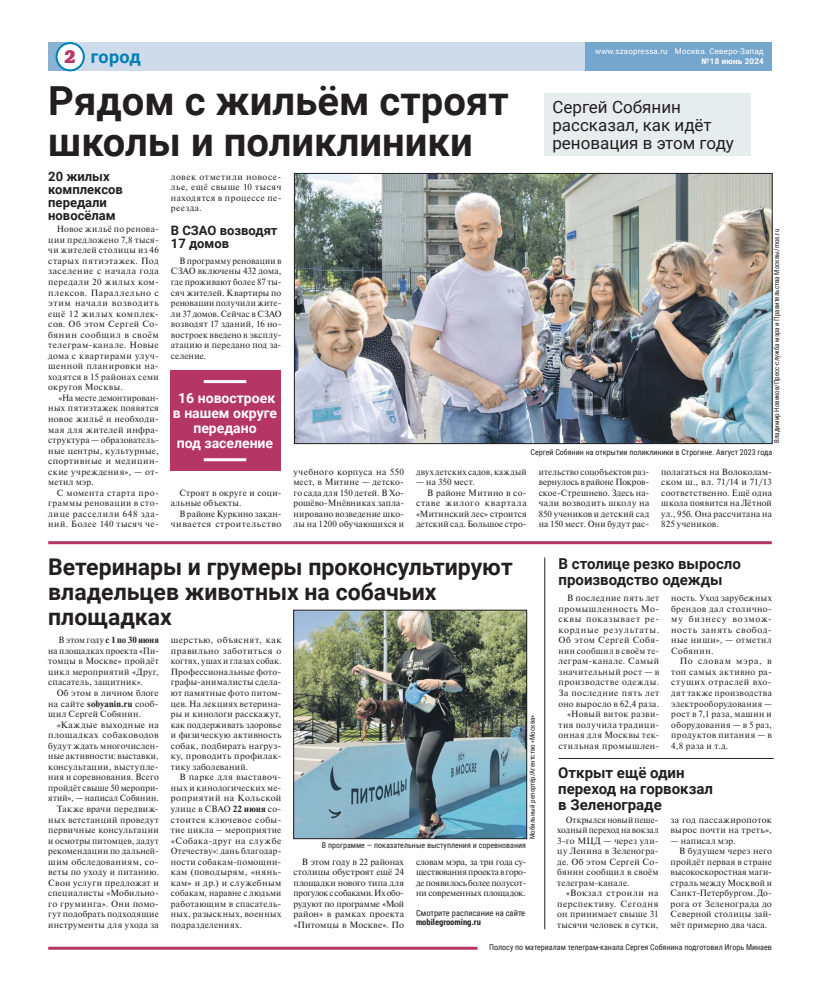
<style>
.page{position:relative;width:820px;height:993px;background:#fff}
.page>*{position:absolute;margin:0;border:0;box-sizing:border-box;transform-origin:0 0}
.t1{font:700 40px/41px "Roboto";color:#231f20}
.t2{font:700 23px/25px "Roboto";color:#231f20}
.t3{font:700 18px "Roboto";letter-spacing:.015em;color:#0080b4}
.t4{font:18px "Xenia C";color:#b53565}
.t5{font:17px/18px "Roboto";color:#231f20}
.t6{font:700 15px/16px "Roboto";color:#231f20}
.t7{font:700 14px/15px "Roboto";color:#fff;text-align:center}
.t8{font:700 13px/13px "Roboto";color:#231f20}
.t9{font:9px/10.5px "Newton C";letter-spacing:.03em;color:#231f20;text-align:justify}
.t10{font:9px/10.5px "Newton C";letter-spacing:.05em;color:#231f20;text-align:right}
.t11{font:9px "Newton C";letter-spacing:.075em;color:#231f20}
.t12{font:8.5px "Roboto Condensed";color:#231f20}
.t13{font:700 8.5px "Roboto Condensed";color:#231f20}
.t14{font:8px "Roboto Condensed";color:#231f20}
.t15{font:8px "Roboto";letter-spacing:.02em;color:#fff}
.t16{font:700 8px "Roboto";letter-spacing:.02em;color:#fff}
.t17{font:7px "Roboto Condensed";color:#231f20}
.s1{font-weight:700}
</style>
<div class="page">
<div style="left:584px;top:43px;width:187px;height:28px;background:#75a6cd"></div>
<div style="left:48px;top:43px;width:22px;height:28px;background:#8bb2d3"></div>
<div style="left:70px;top:43px;width:514px;height:28px;background:#cddbea"></div>
<div style="left:57px;top:43px;width:27px;height:27px;background:#fff;border-radius:50%"></div>
<div style="left:56px;top:42px;width:29px;height:29px;border:2px solid #0080b4;border-radius:50%"></div>
<hr style="left:48px;top:946px;width:429px;height:3px;background:#b53565">
<hr style="left:48px;top:541px;width:723px;height:3px;background:#b53565">
<img style="left:295px;top:611px;width:229px;height:225px">
<div style="left:293px;top:609px;width:233px;height:229px;border:1px solid #231f20"></div>
<div style="left:170px;top:370px;width:110px;height:100px;background:#b53565"></div>
<hr style="left:204px;top:380px;width:42px;height:3px;background:#fff">
<hr style="left:204px;top:458px;width:42px;height:3px;background:#fff">
<img style="left:296px;top:175px;width:474px;height:266px">
<div style="left:294px;top:173px;width:478px;height:270px;border:1px solid #231f20"></div>
<div style="left:543px;top:93px;width:207px;height:63px;background:#e7eced"></div>
<hr style="left:544px;top:557px;width:1px;height:371px;background:#231f20">
<hr style="left:558px;top:758px;width:215px;height:1px;background:#231f20">
<h3 class="t4" style="left:65px;top:45px;width:13px">2</h3>
<p class="t15" style="left:595px;top:47px;width:170px">www.szaopressa.ru Москва. Северо-Запад</p>
<h3 class="t3" style="left:91px;top:46px;width:52px">город</h3>
<p class="t16" style="left:701px;top:56px;width:63px">№18 июнь 2024</p>
<h1 class="t1" style="left:48px;top:81px;width:462px">Рядом с жильём строят школы и поликлиники</h1>
<h3 class="t5" style="left:552px;top:98px;width:183px">Сергей Собянин рассказал, как идёт реновация в этом году</h3>
<h3 class="t8" style="left:48px;top:170px;width:76px">20 жилых комплексов передали новосёлам</h3>
<p class="t9" style="left:48px;top:225px;width:112px;text-indent:9px">Новое жильё по ренова&shy;ции предложено 7,8 тыся&shy;чи жителей столицы из 46 старых пятиэтажек. Под заселение с начала года передали 20 жилых ком&shy;плексов. Параллельно с этим начали возводить ещё 12 жилых комплек&shy;сов. Об этом Сергей Со&shy;бянин сообщил в своём телеграм-канале. Новые дома с квартирами улуч&shy;шенной планировки на&shy;ходятся в 15 районах семи округов Москвы.</p>
<p class="t9" style="left:48px;top:393px;width:112px;text-indent:10px">«На месте демонтирован&shy;ных пятиэтажек появят ся новое жильё и необходи&shy;мая для жителей инфра&shy;структура — образователь&shy;ные центры, культурные, спортивные и медицин&shy;ские учреждения», — от&shy;метил мэр.</p>
<p class="t9" style="left:48px;top:488px;width:112px;text-indent:9px">С момента старта про&shy;граммы реновации в сто&shy;лице расселили 648 зда&shy;ний. Более 140 тысяч че-</p>
<p class="t9" style="left:171px;top:172px;width:112px">ловек отметили новосе&shy;лье, ещё свыше 10 тысяч находятся в процессе пе&shy;реезда.</p>
<h3 class="t8" style="left:171px;top:224px;width:108px">В СЗАО возводят<br>17 домов</h3>
<p class="t9" style="left:171px;top:256px;width:112px;text-indent:9px">В программу реновации в СЗАО включены 432 дома, где проживают более 87 ты&shy;сяч жителей. Квартиры по реновации получили жите&shy;ли 37 домов. Сейчас в СЗАО возводят 17 зданий, 16 но&shy;востроек введено в эксплу&shy;атацию и передано под за&shy;селение.</p>
<h3 class="t7" style="left:173px;top:391px;width:106px">16 новостроек в нашем округе передано<br>под заселение</h3>
<p class="t9" style="left:171px;top:488px;width:112px;text-indent:9px">Строят в округе и соци&shy;альные объекты.</p>
<p class="t10" style="left:171px;top:509px;width:112px">В районе Куркино закан&shy;чивается строительство</p>
<p class="t17" style="left:772px;top:443px;width:215px;rotate:-90deg">Владимир Новиков/Пресс-служба мэра и Правительства Москвы/mos.ru</p>
<p class="t14" style="left:530px;top:447px;width:243px">Сергей Собянин на открытии поликлиники в Строгине. Август 2023 года</p>
<p class="t9" style="left:293px;top:467px;width:112px">учебного корпуса на 550 мест, в Митине — детско&shy;го сада для 150 детей. В Хо&shy;рошёво-Мнёвниках запла&shy;нировано возведение шко&shy;лы на 1200 обучающихся и</p>
<p class="t9" style="left:416px;top:467px;width:112px">двух детских садов, каждый</p>
<p class="t9" style="left:416px;top:477px;width:60px">— на 350 мест.</p>
<p class="t9" style="left:427px;top:488px;width:101px">В районе Митино в со-</p>
<p class="t11" style="left:416px;top:499px;width:112px">ставе жилого квартала</p>
<p class="t9" style="left:416px;top:509px;width:112px">«Митинский лес» строится</p>
<p class="t9" style="left:416px;top:520px;width:112px">детский сад. Большое стро-</p>
<p class="t9" style="left:538px;top:467px;width:112px">ительство соцобъектов раз&shy;вернулось в районе Покров&shy;ское-Стрешнево. Здесь на&shy;чали возводить школу на 850 учеников и детский сад на 150 мест. Они будут рас-</p>
<p class="t9" style="left:661px;top:467px;width:112px">полагаться на Волоколам&shy;ском ш., вл. 71/14 и 71/13 соответственно. Ещё одна школа появится на Лётной ул., 95б. Она рассчитана на 825 учеников.</p>
<h2 class="t2" style="left:48px;top:554px;width:466px">Ветеринары и грумеры проконсультируют владельцев животных на собачьих площадках</h2>
<h3 class="t6" style="left:558px;top:555px;width:184px">В столице резко выросло производство одежды</h3>
<p class="t10" style="left:558px;top:593px;width:102px">В последние пять лет промышленность Мо&shy;сквы показывает ре&shy;кордные результаты.<br>Об этом Сергей Собя&shy;нин сообщил в своём те&shy;леграм-канале. Самый значительный рост — в производстве одежды.<br>За последние пять лет оно выросло в 62,4 раза. «Новый виток разви&shy;тия получила традици&shy;онная для Москвы тек&shy;стильная промышлен-</p>
<p class="t9" style="left:671px;top:593px;width:102px">ность. Уход зарубежных брендов дал столично&shy;му бизнесу возмож&shy;ность занять свобод&shy;ные ниши», — отметил Собянин.</p>
<p class="t9" style="left:48px;top:635px;width:112px;text-indent:10px">В этом году <span class="s1">с 1 по 30 июня </span>на площадках проекта «Пи&shy;томцы в Москве» пройдёт цикл мероприятий «Друг, спасатель, защитник».</p>
<p class="t9" style="left:48px;top:688px;width:112px;text-indent:9px">Об этом в личном блоге на сайте <span class="s1">sobyanin.ru</span> сооб&shy;щил Сергей Собянин.</p>
<p class="t9" style="left:48px;top:720px;width:112px;text-align:right">«Каждые выходные на площадках собаководов будут ждать многочислен&shy;ные активности: выставки, консультации, выступле&shy;ния и соревнования. Всего пройдёт свыше 50 меропри&shy;ятий», — написал Собянин.<br>Также врачи передвиж&shy;ных ветстанций проведут первичные консультации и осмотры питомцев, дадут рекомендации по дальней&shy;шим обследованиям, со&shy;веты по уходу и питанию.<br>Свои услу ги предложат и специалисты «Мобильно&shy;го груминга». Они помо&shy;гут подобрать подходящие инструменты для ухода за</p>
<p class="t9" style="left:171px;top:635px;width:112px">шерстью, объяснят, как правильно заботиться о когтях, ушах и глазах собак.<br>Профессиональные фото&shy;графы-анималисты сдела&shy;ют памятные фото питом&shy;цев. На лекциях ветерина&shy;ры и кинологи расскажут, как поддерживать здоровье и физическую активность собак, подбирать нагруз&shy;ку, проводить профилак&shy;тику заболеваний.</p>
<p class="t9" style="left:171px;top:772px;width:112px;text-indent:9px">В парке для выставоч&shy;ных и кинологических ме&shy;роприятий на Кольской улице в СВАО <span class="s1">22 июня</span> со&shy;стоится ключевое собы&shy;тие цикла – мероприятие «Собака-друг на службе Оте честву»: дань благодар&shy;ности собакам-помощни&shy;кам (поводырям, «нянь&shy;кам» и др.) и служебным собакам, наравне с людьми работающим в спасатель&shy;ных, разыскных, военных подразделениях.</p>
<p class="t9" style="left:671px;top:656px;width:102px;text-indent:9px">По словам мэра, в топ самых активно ра&shy;стущих отраслей вхо&shy;дят также производства электрооборудования — рост в 7,1 раза, машин и оборудования — в 5 раз, продуктов питания — в 4,8 раза и т.д.</p>
<p class="t17" style="left:528px;top:838px;width:126px;rotate:-90deg">Мобильный репортёр/Агентство «Москва»</p>
<h3 class="t6" style="left:558px;top:764px;width:156px">Открыт ещё один переход на горвокзал в Зеленограде</h3>
<p class="t9" style="left:557px;top:814px;width:103px;text-indent:9px">Открылся новый пеше&shy;ходный переход на вокзал 3-го МЦД — через ули&shy;цу Ленина в Зеленогра&shy;де. Об этом Сергей Со&shy;бянин сообщил в своём телеграм-канале.</p>
<p class="t9" style="left:557px;top:888px;width:103px;text-indent:9px">«Вокзал строили на перспективу. Сегодня он принимает свыше 31 тысячи человек в сутки,</p>
<p class="t9" style="left:670px;top:814px;width:103px">за год пассажиропоток вырос почти на треть»,</p>
<p class="t9" style="left:670px;top:835px;width:67px">— написал мэр.</p>
<p class="t9" style="left:678px;top:846px;width:94px">В будущем через него</p>
<p class="t9" style="left:670px;top:857px;width:103px">пройдёт первая в стране</p>
<p class="t9" style="left:670px;top:867px;width:103px">высокоскоростная маги-</p>
<p class="t9" style="left:670px;top:878px;width:103px">страль между Москвой и</p>
<p class="t9" style="left:670px;top:888px;width:103px">Санкт-Петербургом. До-</p>
<p class="t9" style="left:670px;top:899px;width:103px">рога от Зеленограда до</p>
<p class="t9" style="left:670px;top:909px;width:103px">Северной столицы зай-</p>
<p class="t9" style="left:670px;top:920px;width:98px">мёт примерно два часа.</p>
<p class="t14" style="left:322px;top:840px;width:206px">В программе — показательные выступления и соревнования</p>
<p class="t9" style="left:293px;top:857px;width:112px;text-indent:9px">В этом году в 22 районах столицы обустроят ещё 24 площадки нового типа для прогулок с собаками. Их обо&shy;рудуют по программе «Мой район» в рамках проекта «Питомцы в Москве». По</p>
<p class="t9" style="left:416px;top:857px;width:112px">словам мэра, за три года су&shy;ществования проекта в горо&shy;де появилось более полусот&shy;ни современных площадок.</p>
<p class="t12" style="left:416px;top:907px;width:111px">Смотрите расписание на сайте</p>
<p class="t13" style="left:416px;top:916px;width:66px">mobilegrooming.ru</p>
<p class="t14" style="left:489px;top:942px;width:284px">Полосу по материалам телеграм-канала Сергея Собянина подготовил Игорь Минаев</p>
</div>
